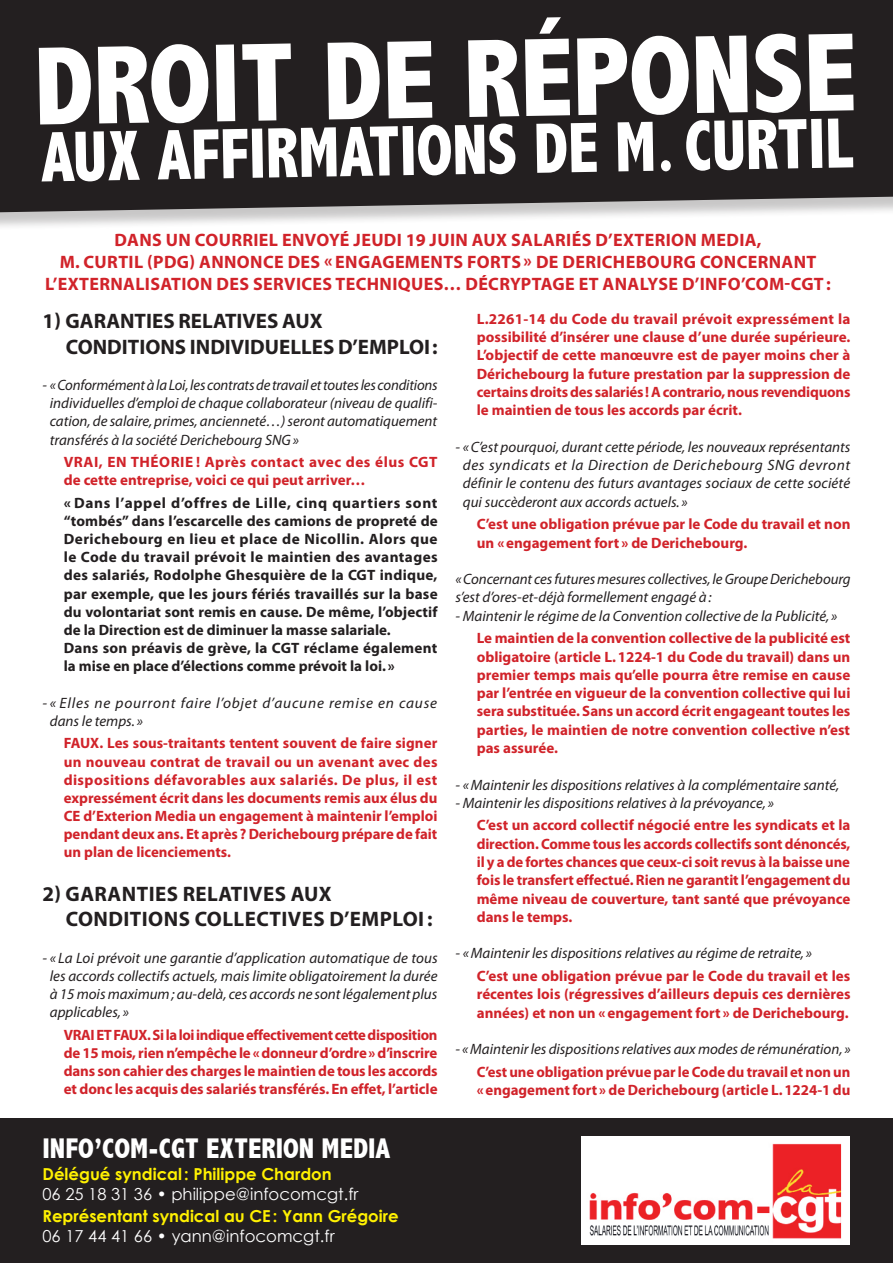
<style>
.page{position:relative;width:893px;height:1263px;background:#fff}
.page>*{position:absolute;margin:0;border:0;box-sizing:border-box;transform-origin:0 0}
.t1{font:800 condensed 112.5px "Abadi";color:#fff}
.t2{font:800 condensed 72px "Abadi";color:#fff;scale:.9 1}
.t3{font:800 condensed 28.5px "Abadi";color:#fff}
.t4{font:700 21px/25.3px "Myriad Pro";color:#231f20}
.t5{font:700 21px/25.3px "Myriad Pro";letter-spacing:.02em;color:#231f20}
.t6{font:700 18px "Myriad Pro";letter-spacing:.02em;color:#d1232a}
.t7{font:700 16.5px "Century Gothic";color:#fff101}
.t8{font:16.5px "Century Gothic";color:#fff}
.t9{font:700 15px/18.3px "Myriad Pro";color:#d1232a;text-align:justify}
.t10{font:italic 15px/18.1px "Myriad Pro";color:#231f20;text-align:justify}
.t11{font:700 15px/18.1px "Myriad Pro";letter-spacing:.015em;color:#231f20}
.t12{font:italic 15px/18.1px "Myriad Pro";letter-spacing:.05em;color:#231f20}
</style>
<div class="page">
<div style="left:0;top:1118px;width:893px;height:145px;background:#231f20"></div>
<div style="left:0;top:0;width:893px;height:231px;background:#231f20;opacity:.25"></div>
<div style="left:0;top:0;width:893px;height:212px;background:#231f20"></div>
<div style="left:581px;top:1136px;width:269px;height:109px;background:#fff"></div>
<img style="left:589px;top:1143px;width:253px;height:96px">
<h1 class="t1" style="left:33px;top:22px;width:824px;rotate:-1deg">DROIT DE RÉPONSE</h1>
<h2 class="t2" style="left:40px;top:116px;width:903px;rotate:-1deg">AUX AFFIRMATIONS DE M. CURTIL</h2>
<p class="t6" style="left:115px;top:229px;width:258px">Dans un courriel envoyé JEUDI</p>
<p class="t6" style="left:406px;top:229px;width:42px">19 JUIN</p>
<p class="t6" style="left:472px;top:229px;width:153px">aux salariés D’EXTERION</p>
<p class="t6" style="left:701px;top:229px;width:12px">MEDIA</p>
<p class="t6" style="left:757px;top:229px;width:6px">,</p>
<p class="t6" style="left:60px;top:250px;width:758px">M. Curtil (PDG) annonce des « engagements forts » de DErichebourg concernant</p>
<p class="t6" style="left:45px;top:272px;width:569px">l’externalisation des services techniques… décryptage et ANALYSE</p>
<p class="t6" style="left:682px;top:272px;width:77px">d’IN Fo’COM</p>
<p class="t6" style="left:785px;top:272px;width:48px">-CGT :</p>
<h3 class="t4" style="left:66px;top:308px;width:373px;text-indent:-23px">1) Garanties relatives aux conditions individuelles d’emploi:</h3>
<p class="t10" style="left:50px;top:376px;width:389px;text-indent:-7px">- «Conformément à la Loi, les contrats de travail et toutes les conditions individuelles d’emploi de chaque collaborateur (niveau de qualifi&shy;cation, de salaire, primes, ancienneté…) seront automatiquement transférés à la société Derichebourg SNG»</p>
<p class="t9" style="left:64px;top:452px;width:10px">VRAI</p>
<p class="t9" style="left:99px;top:452px;width:69px">, EN THÉORIE</p>
<p class="t9" style="left:64px;top:452px;width:375px;text-indent:132px">! Après contact avec des élus CGT de cette entreprise, voici ce qui peut arriver…</p>
<p class="t11" style="left:64px;top:493px;width:375px">« Dans l’appel d’offres de Lille, cinq quartiers sont “tombés” dans l’escarcelle des camions de propreté de Derichebourg en lieu et place de Nicollin. Alors que le Code du travail prévoit le maintien des avantages des salariés, Rodolphe Ghesquière de la CGT indique, par exemple, que les jours fériés travaillés sur la base du volontariat sont remis en cause. De même, l’objectif de la Direction est de diminuer la masse salariale.<br>Dans son préavis de grève, la CGT réclame également la mise en place d’élections comme prévoit la loi. »</p>
<p class="t12" style="left:50px;top:693px;width:389px;text-indent:-7px">- « Elles ne pourront faire l’objet d’aucune remise en cause dans le temps. »</p>
<p class="t9" style="left:64px;top:734px;width:18px">FAUX</p>
<p class="t9" style="left:64px;top:734px;width:375px;text-indent:36px">. Les sous-traitants tentent souvent de faire signer un nouveau contrat de travail ou un avenant avec des dispositions défavorables aux salariés. De plus, il est expressément écrit dans les documents remis aux élus du CE d’Exterion Media un engagement à maintenir l’emploi pendant deux ans. Et après ? Derichebourg prépare de fait un plan de licenciements.</p>
<h3 class="t5" style="left:66px;top:880px;width:368px;text-indent:-23px">2) GarantieS relatives aux conditions collectives d’emploi:</h3>
<p class="t10" style="left:50px;top:948px;width:389px;text-indent:-7px">- « La Loi prévoit une garantie d’application automatique de tous les accords collectifs actuels, mais limite obligatoirement la durée à 15 mois maximum; au-delà, ces accords ne sont légalement plus applicables, »</p>
<p class="t9" style="left:64px;top:1025px;width:9px">VRAI</p>
<p class="t9" style="left:64px;top:1025px;width:375px;text-indent:33px">ET FAUX. Si la loi indique effectivement cette disposition de 15 mois, rien n’empêche le «donneur d’ordre» d’inscrire dans son cahier des charges le maintien de tous les accords et donc les acquis des salariés transférés. En effet, l’article</p>
<h3 class="t3" style="left:43px;top:1132px;width:349px">INFO’COM -CGT EXTERION MEDIA</h3>
<p class="t7" style="left:43px;top:1164px;width:291px">Délégué syndical: Philippe Chardon</p>
<p class="t8" style="left:43px;top:1184px;width:317px">06 25 18 31 36 • philippe@infocomcgt.fr</p>
<p class="t7" style="left:43px;top:1205px;width:358px">Représentant syndical au CE: Yann Grégoire</p>
<p class="t8" style="left:43px;top:1226px;width:294px">06 17 44 41 66 • yann@infocomcgt.fr</p>
<p class="t9" style="left:477px;top:309px;width:375px">L.2261-14 du Code du travail prévoit expressément la possibilité d’insérer une clause d’une durée supérieure.<br>L’objectif de cette manœuvre est de payer moins cher à Dérichebourg la future prestation par la suppression de certains droits des salariés! A contrario, nous revendiquons le maintien de tous les accords par écrit.</p>
<p class="t10" style="left:463px;top:437px;width:389px;text-indent:-7px">- «C’est pourquoi, durant cette période, les nouveaux représentants des syndicats et la Direction de Derichebourg SNG devront définir le contenu des futurs avantages sociaux de cette société qui succèderont aux accords actuels. »</p>
<p class="t9" style="left:477px;top:515px;width:375px">C’est une obligation prévue par le Code du travail et non un «engagement fort » de Derichebourg.</p>
<p class="t10" style="left:455px;top:570px;width:397px">«Concernant ces futures mesures collectives, le Groupe Derichebourg s’est d’ores-et-déjà formellement engagé à:</p>
<p class="t10" style="left:455px;top:606px;width:383px">- Maintenir le régime de la Convention collective de la Publicité, »</p>
<p class="t9" style="left:477px;top:628px;width:375px">Le maintien de la convention collective de la publicité est obligatoire (article L.1224-1 du Code du travail) dans un premier temps mais qu’elle pourra être remise en cause par l’entrée en vigueur de la convention collective qui lui sera substituée. Sans un accord écrit engageant toutes les parties, le maintien de notre convention collective n’est pas assurée.</p>
<p class="t10" style="left:455px;top:775px;width:385px">- «Maintenir les dispositions relatives à la complémentaire santé,</p>
<p class="t10" style="left:455px;top:793px;width:320px">- Maintenir les dispositions relatives à la prévoyance, »</p>
<p class="t9" style="left:477px;top:816px;width:375px">C’est un accord collectif négocié entre les syndicats et la direction. Comme tous les accords collectifs sont dénoncés, il y a de fortes chances que ceux-ci soit revus à la baisse une fois le transfert effectué. Rien ne garantit l’engagement du même niveau de couverture, tant santé que prévoyance dans le temps.</p>
<p class="t10" style="left:455px;top:944px;width:358px">- «Maintenir les dispositions relatives au régime de retraite, »</p>
<p class="t9" style="left:477px;top:966px;width:375px">C’est une obligation prévue par le Code du travail et les récentes lois (régressives d’ailleurs depuis ces dernières années) et non un «engagement fort » de Derichebourg.</p>
<p class="t10" style="left:455px;top:1040px;width:396px">- «Maintenir les dispositions relatives aux modes de rémunération, »</p>
<p class="t9" style="left:477px;top:1062px;width:375px">C’est une obligation prévue par le Code du travail et non un «engagement fort » de Derichebourg (article L.1224-1 du</p>
</div>
